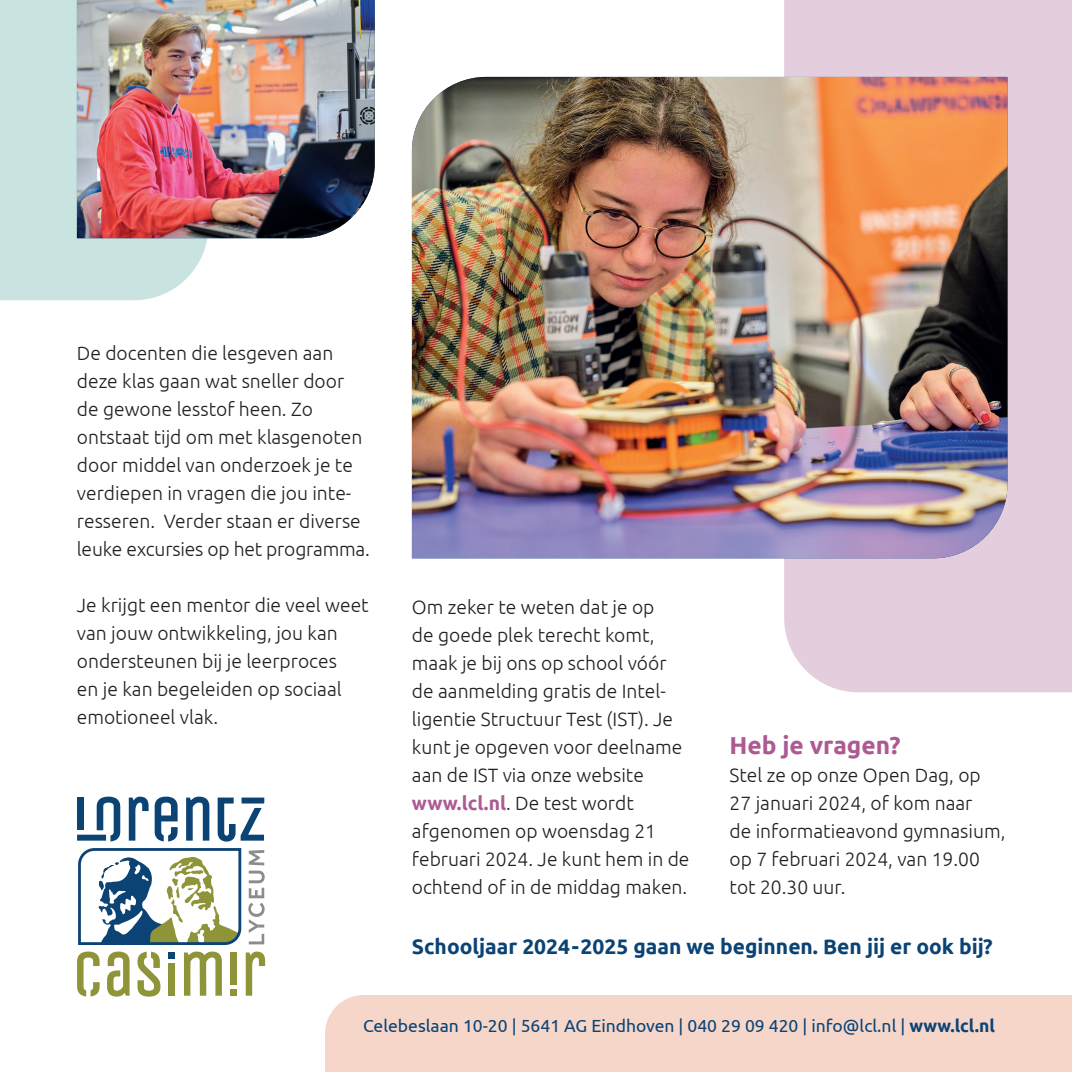
<style>
.page{position:relative;width:1072px;height:1072px;background:#fff}
.page>*{position:absolute;margin:0;border:0;box-sizing:border-box;transform-origin:0 0}
.t1{font:700 24.5px "Ubuntu";color:#ad5a92}
.t2{font:700 21px "Ubuntu";color:#0b4375}
.t3{font:300 19.25px/28px "Ubuntu";color:#231f20}
.t4{font:17.5px "Ubuntu";color:#0b4375}
.s1{font-weight:700;color:#ad5a92}
.s2{font-weight:700}
</style>
<div class="page">
<div style="left:784px;top:0;width:287px;height:692px;background:#e4cedd"></div>
<div style="left:0;top:0;width:208px;height:300px;background:#c9e3e1"></div>
<svg style="left:77px;top:796px;width:188px;height:200px"></svg>
<img style="left:412px;top:77px;width:595px;height:481px">
<img style="left:77px;top:0;width:298px;height:238px">
<div style="left:325px;top:995px;width:746px;height:76px;background:#f5d6c9"></div>
<p class="t3" style="left:77px;top:340px;width:294px">De docenten die lesgeven aan deze klas gaan wat sneller door de gewone lesstof heen. Zo ontstaat tijd om met klasgenoten door middel van onderzoek je te verdiepen in vragen die jou inte&shy;resseren. Verder staan er diverse leuke excursies op het programma.</p>
<p class="t3" style="left:77px;top:592px;width:293px">Je krijgt een mentor die veel weet van jouw ontwikkeling, jou kan ondersteunen bij je leerproces<br>en je kan begeleiden op sociaal emotioneel vlak.</p>
<p class="t3" style="left:412px;top:594px;width:279px">Om zeker te weten dat je op<br>de goede plek terecht komt, maak je bij ons op school vóór de aanmelding gratis de Intel&shy;ligentie Structuur Test (IST). Je kunt je opgeven voor deelname aan de IST via onze website <span class="s1">www.lcl.nl</span>. De test wordt afgenomen op woensdag 21 februari 2024. Je kunt hem in de ochtend of in de middag maken.</p>
<p class="t1" style="left:729px;top:734px;width:172px">Heb je vragen?</p>
<p class="t3" style="left:729px;top:762px;width:277px">Stel ze op onze Open Dag, op<br>27 januari 2024, of kom naar<br>de informatieavond gymnasium, op 7 februari 2024, van 19.00 tot 20.30 uur.</p>
<p class="t2" style="left:412px;top:937px;width:582px">Schooljaar 2024-2025 gaan we beginnen. Ben jij er ook bij?</p>
<p class="t4" style="left:363px;top:1018px;width:633px">Celebeslaan 10-20 | 5641 AG Eindhoven | 040 29 09 420 | info@lcl.nl | <span class="s2">www.lcl.nl</span></p>
</div>
